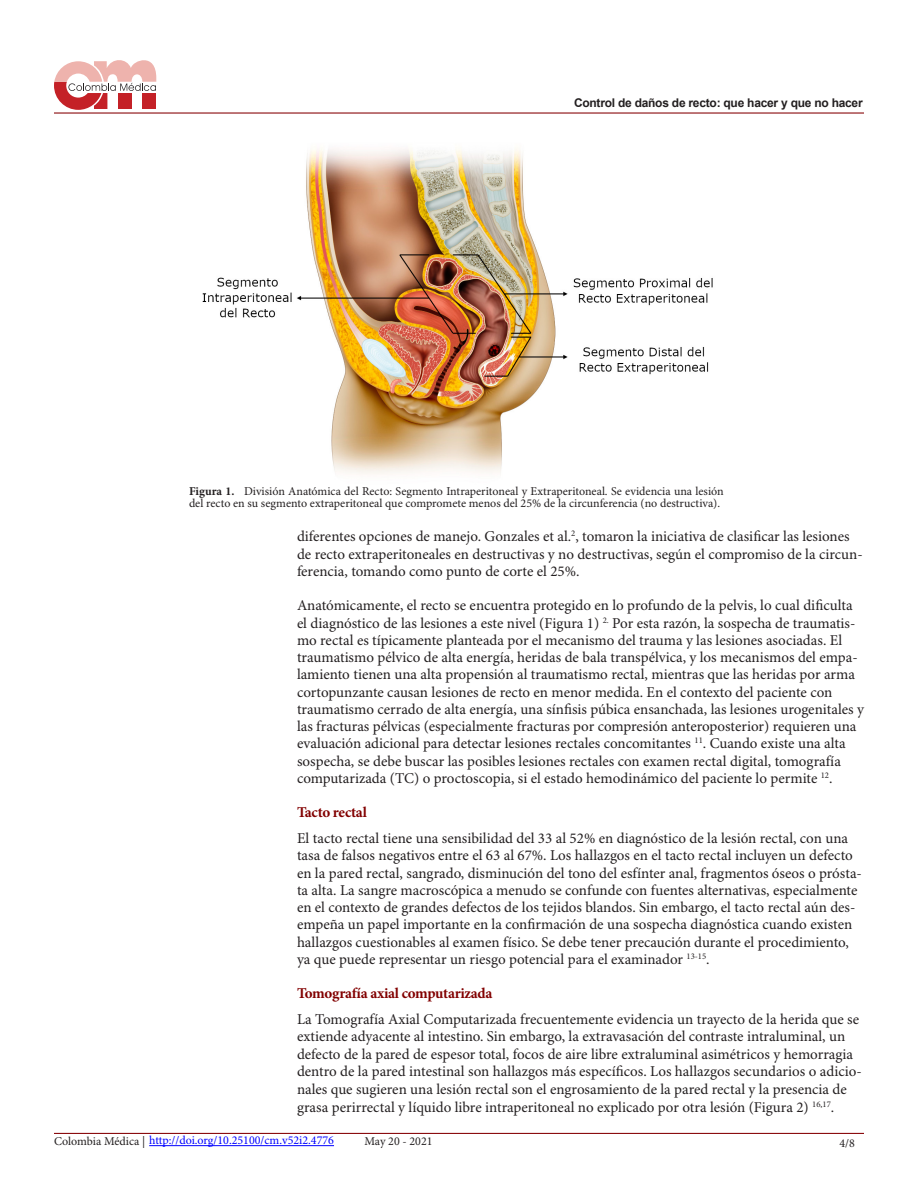
<style>
.page{position:relative;width:918px;height:1188px;background:#fff}
.page>*{position:absolute;margin:0;border:0;box-sizing:border-box;transform-origin:0 0}
.t1{font:15px/17.2px "Minion Pro";color:#231f20}
.t2{font:700 15px "Minion Pro";letter-spacing:-.02em;color:#820000}
.t3{font:12px/12px "Minion Pro";color:#231f20}
.t4{font:12px "Minion Pro";color:#00f}
.t5{font:700 12px "Arial";letter-spacing:-.02em;color:#231f20}
.s1{font-weight:700}
.s2{color:#231f20}
</style>
<div class="page">
<hr style="left:54px;top:112px;width:810px;height:2px;background:#8b0d10">
<hr style="left:54px;top:1133px;width:810px;height:1px;background:#8b0d10">
<svg style="left:54px;top:60px;width:102px;height:50px"></svg>
<hr style="left:149px;top:1145px;width:185px;height:1px;background:#00f">
<img style="left:202px;top:149px;width:511px;height:325px">
<p class="t5" style="left:574px;top:94px;width:290px">Control de daños de recto: que hacer y que no hacer</p>
<p class="t3" style="left:189px;top:485px;width:536px"><span class="s1">Figura 1.</span> División Anatómica del Recto: Segmento Intraperitoneal y Extraperitoneal. Se evidencia una lesión del recto en su segmento extraperitoneal que compromete menos del 25% de la circunferencia (no destructiva).</p>
<p class="t1" style="left:297px;top:529px;width:567px">diferentes opciones de manejo. Gonzales et al.<sup>2</sup>, tomaron la iniciativa de clasificar las lesiones de recto extraperitoneales en destructivas y no destructivas, según el compromiso de la circun&shy;ferencia, tomando como punto de corte el 25%.</p>
<p class="t1" style="left:297px;top:598px;width:568px">Anatómicamente, el recto se encuentra protegido en lo profundo de la pelvis, lo cual dificulta el diagnóstico de las lesiones a este nivel (Figura 1) <sup>2.</sup> Por esta razón, la sospecha de traumatis&shy;mo rectal es típicamente planteada por el mecanismo del trauma y las lesiones asociadas. El traumatismo pélvico de alta energía, heridas de bala transpélvica, y los mecanismos del empa&shy;lamiento tienen una alta propensión al traumatismo rectal, mientras que las heridas por arma cortopunzante causan lesiones de recto en menor medida. En el contexto del paciente con traumatismo cerrado de alta energía, una sínfisis púbica ensanchada, las lesiones urogenitales y las fracturas pélvicas (especialmente fracturas por compresión anteroposterior) requieren una evaluación adicional para detectar lesiones rectales concomitantes <sup>11</sup>. Cuando existe una alta sospecha, se debe buscar las posibles lesiones rectales con examen rectal digital, tomografía computarizada (TC) o proctoscopia, si el estado hemodinámico del paciente lo permite <sup>12</sup>.</p>
<p class="t2" style="left:297px;top:802px;width:71px">Tacto rectal</p>
<p class="t1" style="left:297px;top:830px;width:566px">El tacto rectal tiene una sensibilidad del 33 al 52% en diagnóstico de la lesión rectal, con una tasa de falsos negativos entre el 63 al 67%. Los hallazgos en el tacto rectal incluyen un defecto en la pared rectal, sangrado, disminución del tono del esfínter anal, fragmentos óseos o prósta&shy;ta alta. La sangre macroscópica a menudo se confunde con fuentes alternativas, especialmente en el contexto de grandes defectos de los tejidos blandos. Sin embargo, el tacto rectal aún des&shy;empeña un papel importante en la confirmación de una sospecha diagnóstica cuando existen hallazgos cuestionables al examen físico. Se debe tener precaución durante el procedimiento, ya que puede representar un riesgo potencial para el examinador <sup>13-15</sup>.</p>
<p class="t2" style="left:297px;top:983px;width:197px">Tomografía axial computarizada</p>
<p class="t1" style="left:297px;top:1011px;width:566px">La Tomografía Axial Computarizada frecuentemente evidencia un trayecto de la herida que se extiende adyacente al intestino. Sin embargo, la extravasación del contraste intraluminal, un defecto de la pared de espesor total, focos de aire libre extraluminal asimétricos y hemorragia dentro de la pared intestinal son hallazgos más específicos. Los hallazgos secundarios o adicio&shy;nales que sugieren una lesión rectal son el engrosamiento de la pared rectal y la presencia de grasa perirrectal y líquido libre intraperitoneal no explicado por otra lesión (Figura 2) <sup>16,17</sup>.</p>
<p class="t4" style="left:54px;top:1133px;width:282px"><span class="s2">Colombia Médica |</span> http://doi.org/10.25100/cm.v52i2.4776</p>
<p class="t3" style="left:364px;top:1135px;width:70px">May 20 - 2021</p>
<p class="t3" style="left:840px;top:1138px;width:17px">4/8</p>
</div>
